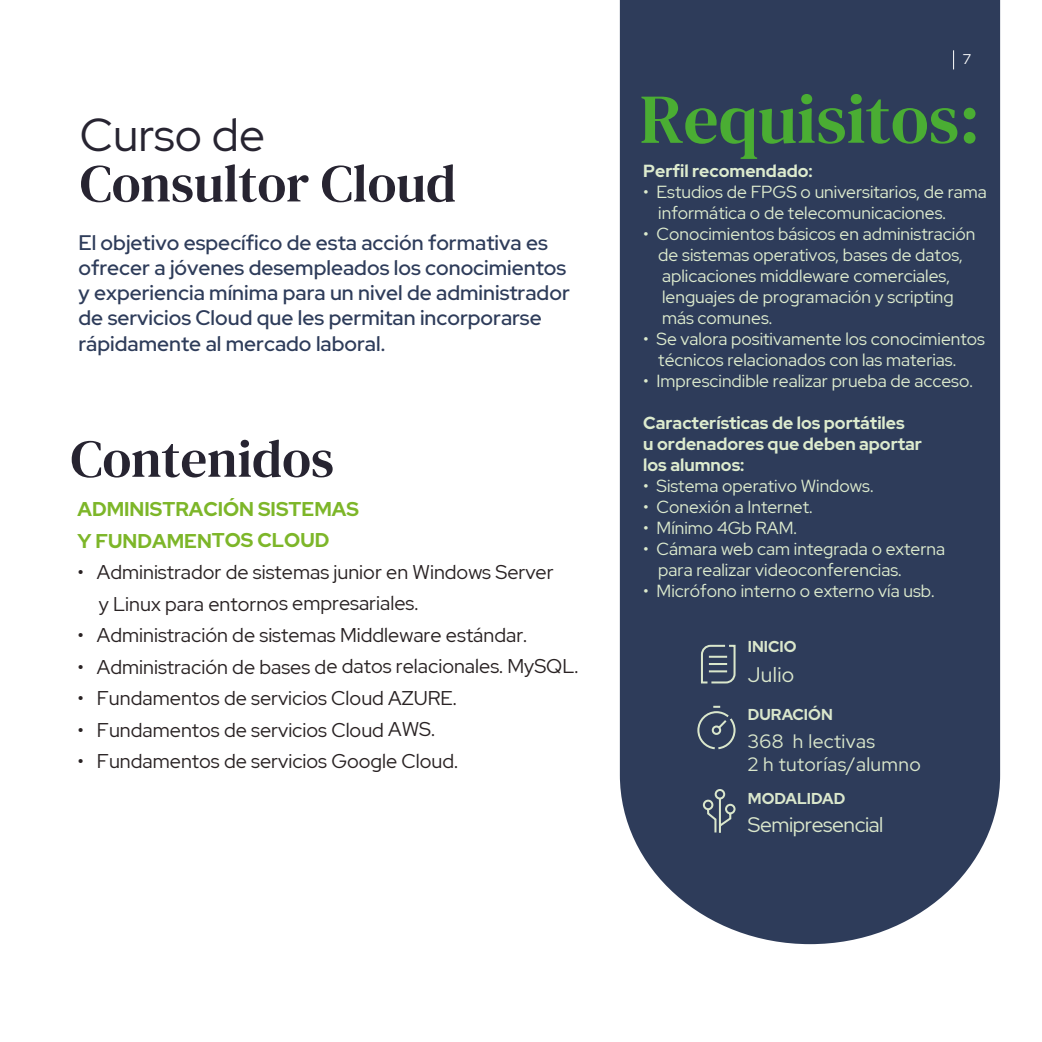
<style>
.page{position:relative;width:1042px;height:1042px;background:#fff}
.page>*{position:absolute;margin:0;border:0;box-sizing:border-box;transform-origin:0 0}
.t1{font:69.83px "DM Serif Text";color:#4aad33}
.t2{font:53.02px "DM Serif Text";color:#272431}
.t3{font:46.02px "Red Hat Display";color:#272431}
.t4{font:500 21px/25.2px "Red Hat Display";color:#2e3c5a}
.t5{font:21px "Red Hat Display";letter-spacing:-.02em;color:#dae7cc}
.t6{font:19.78px/31.5px "Red Hat Display";color:#292223}
.t7{font:700 19.78px/31.5px "Red Hat Display";color:#7db629}
.t8{font:19.25px/23.1px "Red Hat Display";letter-spacing:.02em;color:#dae7cc}
.t9{font:17.5px/21px "Red Hat Display";color:#ddebce}
.t10{font:700 17.5px/21px "Red Hat Display";color:#ddebce}
.t11{font:700 15.75px "Red Hat Display";color:#dae7cc}
.t12{font:14px "Red Hat Display";color:#fff}
</style>
<div class="page">
<div style="left:620px;top:0;width:380px;height:944px;background:#2e3c5a"></div>
<svg style="left:700px;top:644px;width:36px;height:40px"></svg>
<svg style="left:696px;top:705px;width:40px;height:45px;background:#49576c"></svg>
<svg style="left:702px;top:788px;width:34px;height:47px;background:#4f5d70"></svg>
<svg style="left:953px;top:50px;width:1px;height:19px"></svg>
<h3 class="t3" style="left:80px;top:105px;width:187px">Curso de</h3>
<h2 class="t2" style="left:80px;top:153px;width:378px">Consultor Cloud</h2>
<p class="t4" style="left:78px;top:229px;width:493px">El objetivo específico de esta acción formativa es ofrecer a jóvenes desempleados los conocimientos y experiencia mínima para un nivel de administrador de servicios Cloud que les permitan incorporarse rápidamente al mercado laboral.</p>
<h2 class="t2" style="left:71px;top:428px;width:265px">Contenidos</h2>
<p class="t7" style="left:77px;top:493px;width:283px">ADMINISTRACIÓN SISTEMAS<br>Y FUNDAMENTOS CLOUD</p>
<p class="t6" style="left:99px;top:556px;width:456px;text-indent:-21px">• Administrador de sistemas junior en Windows Server y Linux para entornos empresariales.</p>
<p class="t6" style="left:78px;top:619px;width:451px">• Administración de sistemas Middleware estándar.</p>
<p class="t6" style="left:78px;top:650px;width:502px">• Administración de bases de datos relacionales. MySQL.</p>
<p class="t6" style="left:78px;top:682px;width:380px">• Fundamentos de servicios Cloud AZURE.</p>
<p class="t6" style="left:78px;top:713px;width:359px">• Fundamentos de servicios Cloud AWS.</p>
<p class="t6" style="left:78px;top:745px;width:382px">• Fundamentos de servicios Google Cloud.</p>
<p class="t12" style="left:963px;top:50px;width:9px">7</p>
<h1 class="t1" style="left:640px;top:79px;width:342px">Requisitos:</h1>
<p class="t10" style="left:643px;top:161px;width:171px">Perfil recomendado:</p>
<p class="t9" style="left:658px;top:181px;width:330px;text-indent:-15px">• Estudios de FPGS o universitarios, de rama informática o de telecomunicaciones.</p>
<p class="t9" style="left:658px;top:223px;width:318px;text-indent:-15px">• Conocimientos básicos en administración de sistemas operativos, bases de datos, aplicaciones middleware comerciales, lenguajes de programación y scripting más comunes.</p>
<p class="t9" style="left:658px;top:328px;width:328px;text-indent:-15px">• Se valora positivamente los conocimientos técnicos relacionados con las materias.</p>
<p class="t9" style="left:643px;top:370px;width:331px">• Imprescindible realizar prueba de acceso.</p>
<p class="t10" style="left:643px;top:412px;width:280px">Características de los portátiles<br>u ordenadores que deben aportar los alumnos:</p>
<p class="t9" style="left:643px;top:475px;width:232px">• Sistema operativo Windows.</p>
<p class="t9" style="left:643px;top:496px;width:171px">• Conexión a Internet.</p>
<p class="t9" style="left:643px;top:517px;width:155px">• Mínimo 4Gb RAM.</p>
<p class="t9" style="left:658px;top:538px;width:288px;text-indent:-15px">• Cámara web cam integrada o externa para realizar videoconferencias.</p>
<p class="t9" style="left:643px;top:580px;width:293px">• Micrófono interno o externo vía usb.</p>
<p class="t11" style="left:748px;top:636px;width:50px">INICIO</p>
<p class="t5" style="left:748px;top:661px;width:48px">Julio</p>
<p class="t11" style="left:748px;top:704px;width:86px">DURACIÓN</p>
<p class="t8" style="left:748px;top:729px;width:174px">368 h lectivas<br>2 h tutorías/alumno</p>
<p class="t11" style="left:748px;top:788px;width:99px">MODALIDAD</p>
<p class="t5" style="left:748px;top:811px;width:137px">Semipresencial</p>
</div>
